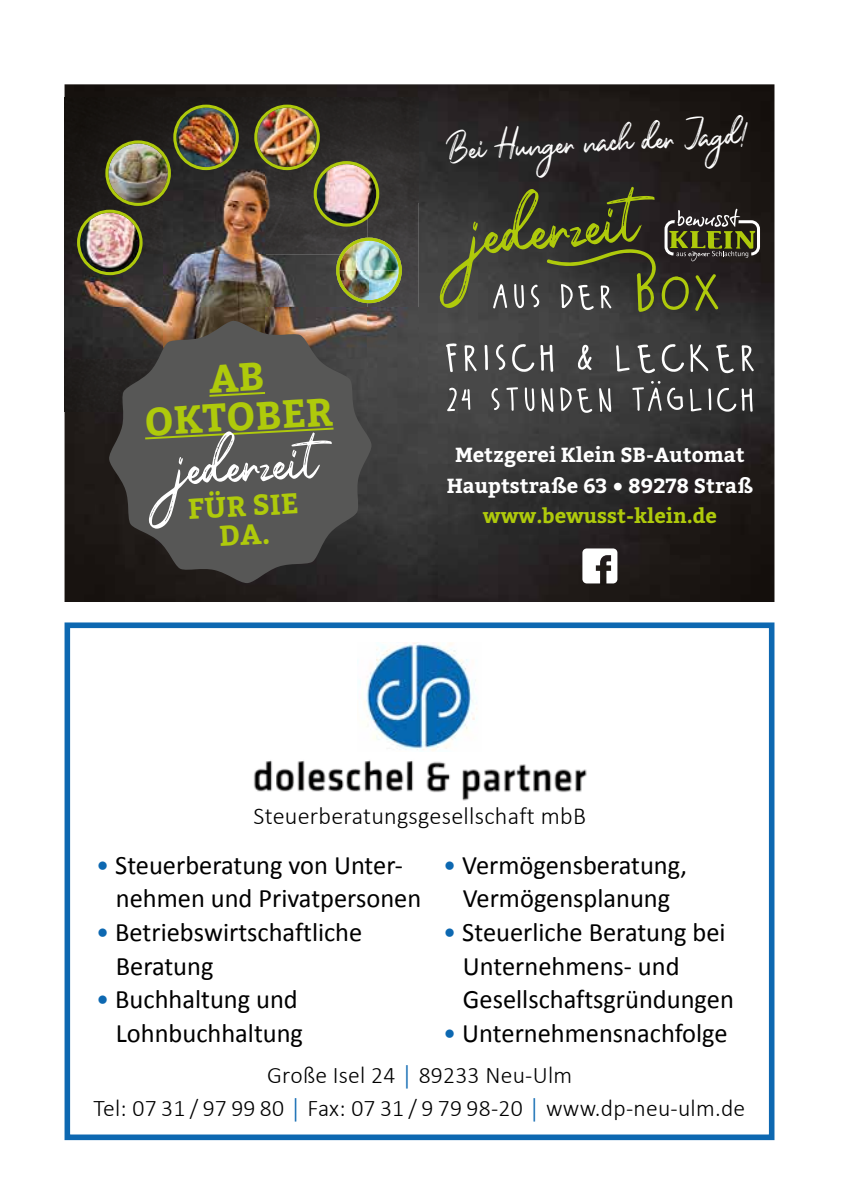
<style>
.page{position:relative;width:844px;height:1191px;background:#fff}
.page>*{position:absolute;margin:0;border:0;box-sizing:border-box;transform-origin:0 0}
.t1{font:47.43px "Orchide";color:#fff}
.t2{font:700 39.2px/39.2px "Bitter";color:#afca0b;text-align:center}
.t3{font:700 28.53px/28.5px "Bitter";color:#afca0b;text-align:center}
.t4{font:26.6px/33.8px "Calibri";color:#000}
.t5{font:300 24.5px "Calibri";letter-spacing:.01em;color:#000}
.t6{font:300 23.8px/33.8px "Calibri";letter-spacing:.01em;color:#000;text-align:center}
.t7{font:700 20.3px/30.4px "Bitter";color:#fff;text-align:center}
.t8{font:700 20.3px "Bitter";color:#afca0b}
.s1{color:#0d68b1}
</style>
<div class="page">
<img style="left:64px;top:84px;width:710px;height:518px">
<img style="left:64px;top:97px;width:354px;height:315px">
<img style="left:336px;top:238px;width:65px;height:65px">
<img style="left:80px;top:213px;width:59px;height:59px;border-radius:30px">
<div style="left:77px;top:210px;width:65px;height:65px;border:3px solid #afca0b;border-radius:50%"></div>
<img style="left:108px;top:143px;width:60px;height:60px;border-radius:30px">
<div style="left:105px;top:140px;width:66px;height:66px;border:3px solid #afca0b;border-radius:50%"></div>
<img style="left:176px;top:108px;width:60px;height:59px;border-radius:30px">
<div style="left:173px;top:105px;width:66px;height:65px;border:3px solid #afca0b;border-radius:50%"></div>
<img style="left:257px;top:108px;width:60px;height:59px;border-radius:30px">
<div style="left:254px;top:105px;width:66px;height:65px;border:3px solid #afca0b;border-radius:50%"></div>
<img style="left:317px;top:164px;width:59px;height:59px;border-radius:30px">
<div style="left:313px;top:161px;width:66px;height:66px;border:3px solid #afca0b;border-radius:50%"></div>
<svg style="left:109px;top:320px;width:262px;height:263px;background:#4c4946"></svg>
<svg style="left:207px;top:391px;width:60px;height:7px"></svg>
<svg style="left:143px;top:426px;width:192px;height:103px;background:#686965"></svg>
<svg style="left:439px;top:187px;width:320px;height:125px;background:#42432e"></svg>
<svg style="left:447px;top:381px;width:305px;height:32px;background:#595959"></svg>
<svg style="left:446px;top:343px;width:307px;height:31px;background:#5f5f5f"></svg>
<svg style="left:582px;top:548px;width:35px;height:35px"></svg>
<div style="left:64px;top:622px;width:710px;height:518px;border:6px solid #0d68b1"></div>
<img style="left:359px;top:642px;width:118px;height:109px">
<img style="left:253px;top:760px;width:160px;height:32px">
<img style="left:426px;top:761px;width:161px;height:40px">
<h2 class="t2" style="left:141px;top:363px;width:190px;rotate:-3deg">AB<br>OKTOBER</h2>
<p class="t3" style="left:187px;top:495px;width:112px;rotate:-3deg">FÜR SIE<br>DA.</p>
<h1 class="t1" style="left:445px;top:124px;width:303px;rotate:-3deg">Bei Hunger nach der Jagd!</h1>
<p class="t7" style="left:446px;top:440px;width:308px">Metzgerei Klein SB-Automat<br>Hauptstraße 63 • 89278 Straß</p>
<p class="t8" style="left:483px;top:504px;width:235px">www.bewusst-klein.de</p>
<p class="t5" style="left:253px;top:800px;width:334px">Steuerberatungsgesellschaft mbB</p>
<p class="t4" style="left:116px;top:848px;width:307px;text-indent:-20px"><span class="s1">•</span> Steuerberatung von Unter&shy;nehmen und Privatpersonen</p>
<p class="t4" style="left:116px;top:915px;width:248px;text-indent:-20px"><span class="s1">•</span> Betriebswirtschaftliche<br>Beratung</p>
<p class="t4" style="left:96px;top:982px;width:208px;text-align:right"><span class="s1">•</span> Buchhaltung und<br>Lohnbuchhaltung</p>
<p class="t4" style="left:443px;top:848px;width:245px;text-align:center"><span class="s1">•</span> Vermögensberatung,<br>Vermögensplanung</p>
<p class="t4" style="left:463px;top:915px;width:272px;text-indent:-20px"><span class="s1">•</span> Steuerliche Beratung bei<br>Unternehmens- und<br>Gesellschaftsgründungen</p>
<p class="t4" style="left:443px;top:1016px;width:286px"><span class="s1">•</span> Unternehmensnachfolge</p>
<p class="t6" style="left:94px;top:1057px;width:653px">Große Isel 24 <span class="s1">│</span> 89233 Neu-Ulm<br>Tel: 07 31 / 97 99 80 <span class="s1">│</span> Fax: 07 31 / 9 79 98-20 <span class="s1">│</span> www.dp-neu-ulm.de</p>
</div>
